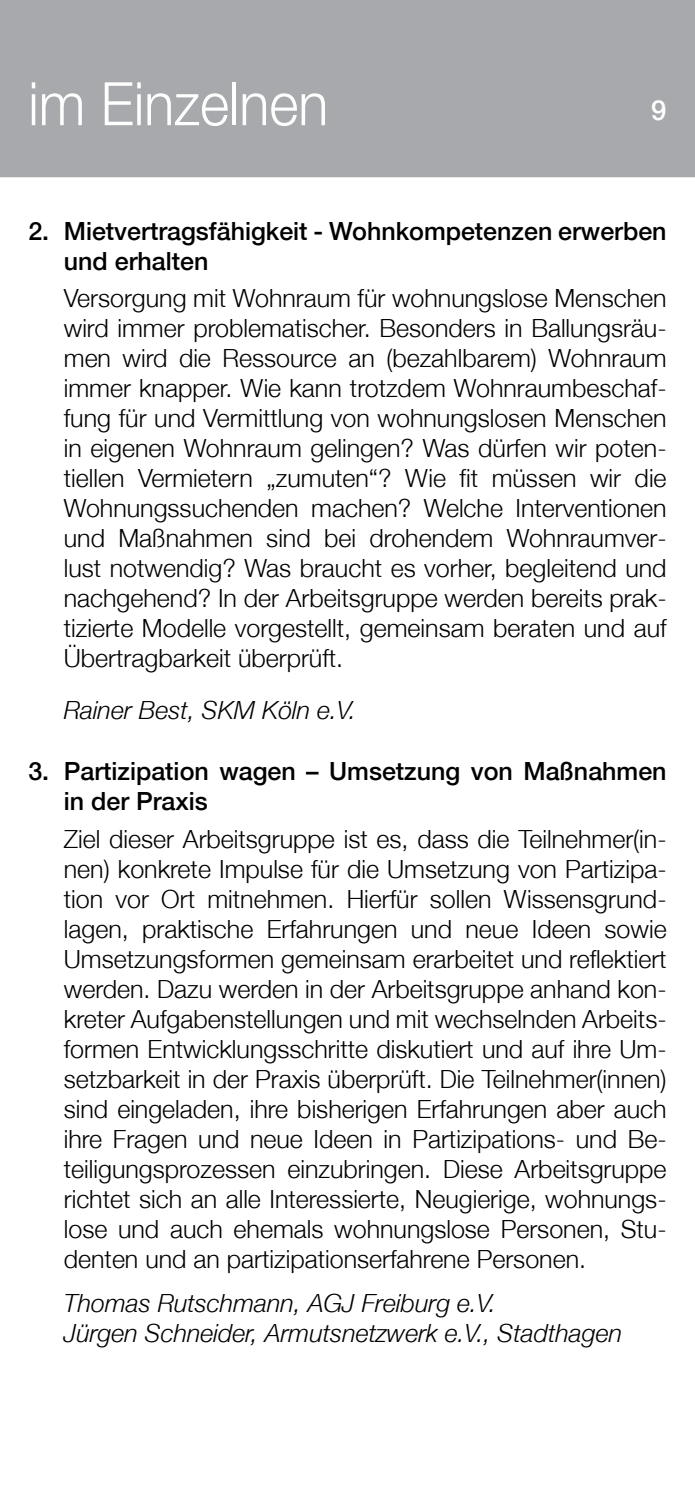
<style>
.page{position:relative;width:695px;height:1489px;background:#fff}
.page>*{position:absolute;margin:0;border:0;box-sizing:border-box;transform-origin:0 0}
._001-Headline_innen{font:300 60px "Helvetica Neue";color:#fff;scale:.93 1}
.t1{font:500 27.5px "Helvetica Neue";color:#fff}
.AG-Details-Text{font:300 25px/30px "Helvetica Neue";color:#000;text-align:justify}
.nummeriert{font:500 25px/30px "Helvetica Neue";color:#000}
.AG-Leiter{font:italic 300 25px "Helvetica Neue";color:#000}
.AG-Details-Text-2{font:italic 300 25px "Helvetica Neue";color:#000}
</style>
<div class="page">
<div style="left:0;top:0;width:694px;height:177px;background:#a7a9ac"></div>
<p class="_001-Headline_innen" style="left:28px;top:67px;width:324px">im Einzelnen</p>
<p class="t1" style="left:651px;top:94px;width:17px">9</p>
<p class="nummeriert" style="left:64px;top:216px;width:604px;text-indent:-35px">2. Mietvertragsfähigkeit - Wohnkompetenzen erwerben und erhalten</p>
<p class="AG-Details-Text" style="left:64px;top:283px;width:604px">Versorgung mit Wohnraum für wohnungslose Menschen wird immer problematischer. Besonders in Ballungsräu&shy;men wird die Ressource an (bezahlbarem) Wohnraum immer knapper. Wie kann trotzdem Wohnraumbeschaf&shy;fung für und Vermittlung von wohnungslosen Menschen in eigenen Wohnraum gelingen? Was dürfen wir poten&shy;tiellen Vermietern „zumuten“? Wie fit müssen wir die Wohnungssuchenden machen? Welche Interventionen und Maßnahmen sind bei drohendem Wohnraumver&shy;lust notwendig? Was braucht es vorher, begleitend und nachgehend? In der Arbeitsgruppe werden bereits prak&shy;tizierte Modelle vorgestellt, gemeinsam beraten und auf Übertragbarkeit überprüft.</p>
<p class="AG-Details-Text-2" style="left:64px;top:695px;width:294px">Rainer Best, SKM Köln e.V.</p>
<p class="nummeriert" style="left:64px;top:756px;width:604px;text-indent:-35px">3. Partizipation wagen – Umsetzung von Maßnahmen in der Praxis</p>
<p class="AG-Details-Text" style="left:64px;top:823px;width:604px">Ziel dieser Arbeitsgruppe ist es, dass die Teilnehmer(in&shy;nen) konkrete Impulse für die Umsetzung von Partizipa&shy;tion vor Ort mitnehmen. Hierfür sollen Wissensgrund&shy;lagen, praktische Erfahrungen und neue Ideen sowie Umsetzungsformen gemeinsam erarbeitet und reflektiert werden. Dazu werden in der Arbeitsgruppe anhand kon&shy;kreter Aufgabenstellungen und mit wechselnden Arbeits&shy;formen Entwicklungsschritte diskutiert und auf ihre Um&shy;setzbarkeit in der Praxis überprüft. Die Teilnehmer(innen) sind eingeladen, ihre bisherigen Erfahrungen aber auch ihre Fragen und neue Ideen in Partizipations- und Be&shy;teiligungsprozessen einzubringen. Diese Arbeitsgruppe richtet sich an alle Interessierte, Neugierige, wohnungs&shy;lose und auch ehemals wohnungslose Personen, Stu&shy;denten und an partizipationserfahrene Personen.</p>
<p class="AG-Leiter" style="left:64px;top:1287px;width:434px">Thomas Rutschmann, AGJ Freiburg e.V.</p>
<p class="AG-Leiter" style="left:64px;top:1317px;width:560px">Jürgen Schneider, Armutsnetzwerk e.V., Stadthagen</p>
</div>
